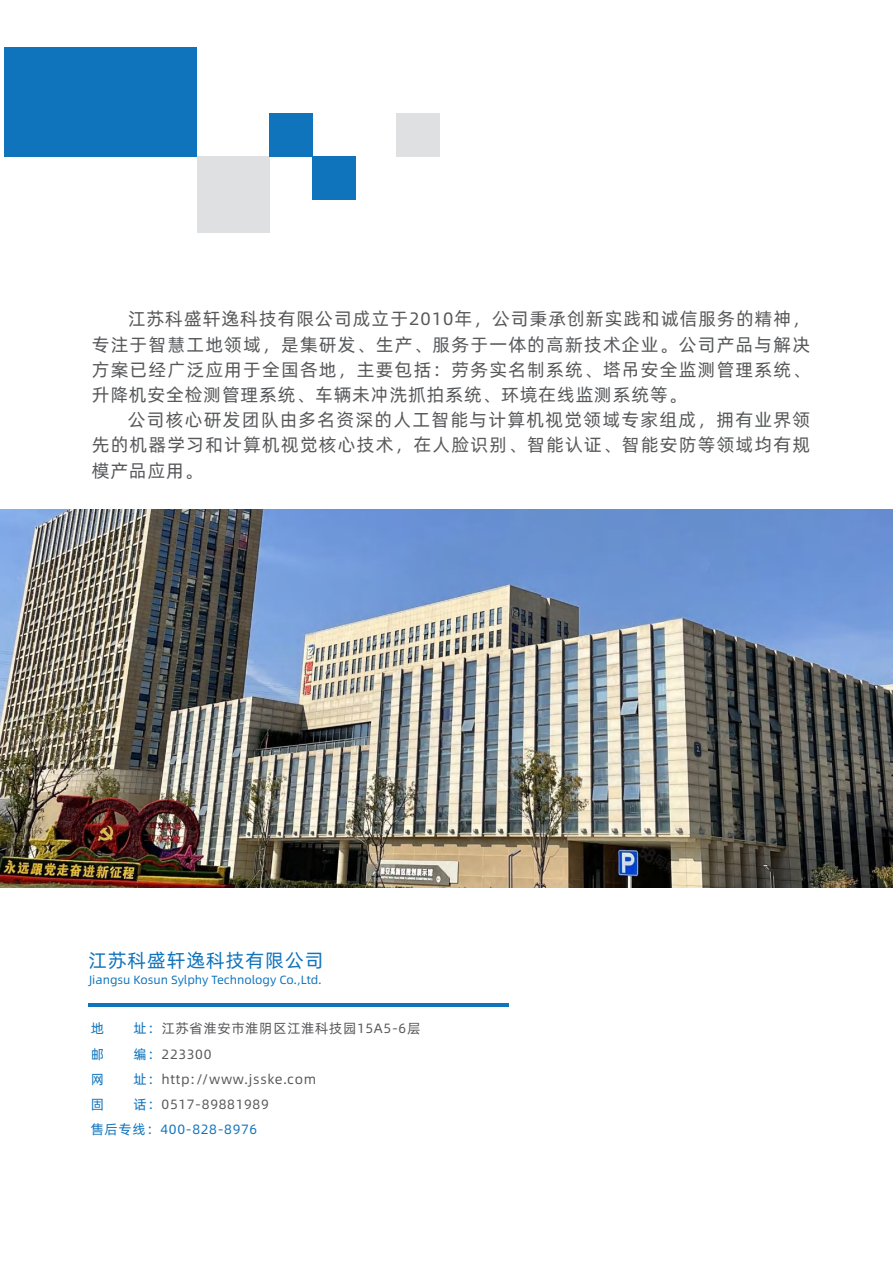
<style>
.page{position:relative;width:893px;height:1263px;background:#fff}
.page>*{position:absolute;margin:0;border:0;box-sizing:border-box;transform-origin:0 0}
.t1{font:19.05px "Alibaba Pu Hui Ti R";letter-spacing:.05em;color:#1074bc}
.t2{font:18px/25.2px "Alibaba Pu Hui Ti R";letter-spacing:.07em;color:#57585a;text-align:justify}
.t3{font:13.5px "Alibaba Pu Hui Ti R";letter-spacing:.05em;color:#57585a}
.t4{font:13.5px/25.2px "Alibaba Pu Hui Ti R";letter-spacing:.05em;color:#1074bc}
.t5{font:11.85px "Alibaba Pu Hui Ti R";color:#1074bc}
.s1{color:#1074bc}
.s2{color:#57585a}
</style>
<div class="page">
<div style="left:313px;top:157px;width:43px;height:43px;background:#1074bc"></div>
<div style="left:396px;top:114px;width:43px;height:43px;background:#dee0e1"></div>
<div style="left:197px;top:157px;width:72px;height:76px;background:#dee0e1"></div>
<div style="left:270px;top:114px;width:43px;height:43px;background:#1074bc"></div>
<div style="left:4px;top:47px;width:193px;height:110px;background:#1074bc"></div>
<hr style="left:88px;top:1003px;width:421px;height:3px;background:#1074bc">
<img style="left:0;top:509px;width:893px;height:378px">
<p class="t2" style="left:92px;top:305px;width:720px;text-indent:36px">江苏科盛轩逸科技有限公司成立于2010年，公司秉承创新实践和诚信服务的精神，专注于智慧工地领域，是集研发、生产、服务于一体的高新技术企业。公司产品与解决方案已经广泛应用于全国各地，主要包括：劳务实名制系统、塔吊安全监测管理系统、升降机安全检测管理系统、车辆未冲洗抓拍系统、环境在线监测系统等。</p>
<p class="t2" style="left:92px;top:406px;width:720px;text-indent:36px">公司核心研发团队由多名资深的人工智能与计算机视觉领域专家组成，拥有业界领先的机器学习和计算机视觉核心技术，在人脸识别、智能认证、智能安防等领域均有规模产品应用。</p>
<p class="t1" style="left:88px;top:946px;width:237px">江苏科盛轩逸科技有限公司</p>
<p class="t5" style="left:89px;top:971px;width:234px">Jiangsu Kosun Sylphy Technology Co.,Ltd.</p>
<p class="t4" style="left:91px;top:1015px;width:15px">地</p>
<p class="t3" style="left:134px;top:1018px;width:288px"><span class="s1">址：</span>江苏省淮安市淮阴区江淮科技园15A5-6层</p>
<p class="t4" style="left:91px;top:1040px;width:15px">邮</p>
<p class="t3" style="left:134px;top:1043px;width:79px"><span class="s1">编：</span>223300</p>
<p class="t4" style="left:91px;top:1065px;width:15px">网</p>
<p class="t3" style="left:134px;top:1069px;width:184px"><span class="s1">址：</span>http://www.jsske.com</p>
<p class="t4" style="left:91px;top:1091px;width:15px">固</p>
<p class="t4" style="left:91px;top:1091px;width:180px;text-indent:43px">话：<span class="s2">0517-89881989</span>售后专线：400-828-8976</p>
</div>
